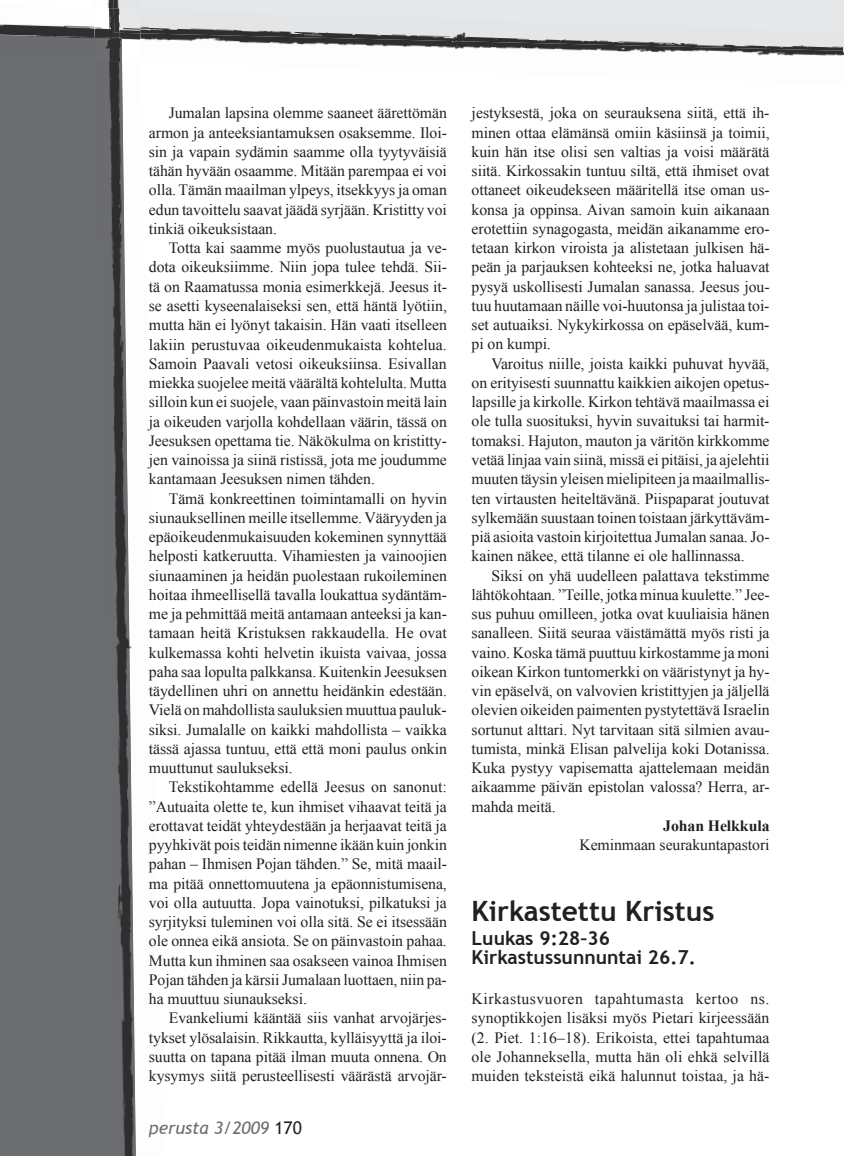
<style>
.page{position:relative;width:844px;height:1156px;background:#fff}
.page>*{position:absolute;margin:0;border:0;box-sizing:border-box;transform-origin:0 0}
.t1{font:700 28px "Trebuchet MS";color:#231f20}
.t2{font:700 19.25px/19.2px "Trebuchet MS";color:#231f20}
.t3{font:italic 17.5px "Trebuchet MS";color:#6c6d70}
.t4{font:15.75px/19.2px "Times New Roman";letter-spacing:-.005em;color:#231f20;text-align:justify}
.t5{font:700 15.75px "Times New Roman";letter-spacing:-.005em;color:#231f20}
.s1{color:#6d6e71}
.s2{font-style:normal;color:#231f20}
</style>
<div class="page">
<hr style="left:164px;top:0;width:678px;height:4px;background:#e6e7e9">
<div style="left:0;top:85px;width:93px;height:1071px;background:#6c6d70"></div>
<img style="left:0;top:4px;width:842px;height:81px">
<img style="left:164px;top:9px;width:678px;height:42px">
<img style="left:0;top:35px;width:93px;height:26px">
<img style="left:93px;top:0;width:71px;height:1156px">
<img style="left:149px;top:1121px;width:15px;height:16px">
<img style="left:113px;top:0;width:27px;height:8px">
<img style="left:95px;top:62px;width:41px;height:1094px">
<img style="left:94px;top:8px;width:47px;height:54px">
<img style="left:95px;top:37px;width:27px;height:25px">
<svg style="left:842px;top:0;width:2px;height:56px"></svg>
<p class="t4" style="left:149px;top:104px;width:299px;text-indent:20px">Jumalan lapsina olemme saaneet äärettömän armon ja anteeksiantamuksen osaksemme. Iloi&shy;sin ja vapain sydämin saamme olla tyytyväisiä tähän hyvään osaamme. Mitään parempaa ei voi olla. Tämän maailman ylpeys, itsekkyys ja oman edun tavoittelu saavat jäädä syrjään. Kristitty voi tinkiä oikeuksistaan.</p>
<p class="t4" style="left:149px;top:238px;width:299px;text-indent:20px">Totta kai saamme myös puolustautua ja ve&shy;dota oikeuksiimme. Niin jopa tulee tehdä. Sii&shy;tä on Raamatussa monia esimerkkejä. Jeesus it&shy;se asetti kyseenalaiseksi sen, että häntä lyötiin, mutta hän ei lyönyt takaisin. Hän vaati itselleen lakiin perustuvaa oikeudenmukaista kohtelua.<br>Samoin Paavali vetosi oikeuksiinsa. Esivallan miekka suojelee meitä väärältä kohtelulta. Mutta silloin kun ei suojele, vaan päinvastoin meitä lain ja oikeuden varjolla kohdellaan väärin, tässä on Jeesuksen opettama tie. Näkökulma on kristitty&shy;jen vainoissa ja siinä ristissä, jota me joudumme kantamaan Jeesuksen nimen tähden.</p>
<p class="t4" style="left:149px;top:489px;width:299px;text-indent:20px">Tämä konkreettinen toimintamalli on hyvin siunauksellinen meille itsellemme. Vääryyden ja epäoikeudenmukaisuuden kokeminen synnyttää helposti katkeruutta. Vihamiesten ja vainoojien siunaaminen ja heidän puolestaan rukoileminen hoitaa ihmeellisellä tavalla loukattua sydäntäm&shy;me ja pehmittää meitä antamaan anteeksi ja kan&shy;tamaan heitä Kristuksen rakkaudella. He ovat kulkemassa kohti helvetin ikuista vaivaa, jossa paha saa lopulta palkkansa. Kuitenkin Jeesuksen täydellinen uhri on annettu heidänkin edestään.<br>Vielä on mahdollista sauluksien muuttua pauluk&shy;siksi. Jumalalle on kaikki mahdollista – vaikka tässä ajassa tuntuu, että että moni paulus onkin muuttunut saulukseksi.</p>
<p class="t4" style="left:149px;top:777px;width:299px;text-indent:20px">Tekstikohtamme edellä Jeesus on sanonut: ”Autuaita olette te, kun ihmiset vihaavat teitä ja erottavat teidät yhteydestään ja herjaavat teitä ja pyyhkivät pois teidän nimenne ikään kuin jonkin pahan – Ihmisen Pojan tähden.” Se, mitä maail&shy;ma pitää onnettomuutena ja epäonnistumisena, voi olla autuutta. Jopa vainotuksi, pilkatuksi ja syrjityksi tuleminen voi olla sitä. Se ei itsessään ole onnea eikä ansiota. Se on päinvastoin pahaa.<br>Mutta kun ihminen saa osakseen vainoa Ihmisen Pojan tähden ja kärsii Jumalaan luottaen, niin pa&shy;ha muuttuu siunaukseksi.</p>
<p class="t4" style="left:149px;top:1008px;width:299px;text-indent:20px">Evankeliumi kääntää siis vanhat arvojärjes&shy;tykset ylösalaisin. Rikkautta, kylläisyyttä ja iloi&shy;suutta on tapana pitää ilman muuta onnena. On kysymys siitä perusteellisesti väärästä arvojär-</p>
<p class="t3" style="left:149px;top:1117px;width:154px"><span class="s1">pe</span>rusta 3/2009 <span class="s2">170</span></p>
<p class="t4" style="left:471px;top:104px;width:299px">jestyksestä, joka on seurauksena siitä, että ih&shy;minen ottaa elämänsä omiin käsiinsä ja toimii, kuin hän itse olisi sen valtias ja voisi määrätä siitä. Kirkossakin tuntuu siltä, että ihmiset ovat ottaneet oikeudekseen määritellä itse oman us&shy;konsa ja oppinsa. Aivan samoin kuin aikanaan erotettiin synagogasta, meidän aikanamme ero&shy;tetaan kirkon viroista ja alistetaan julkisen hä&shy;peän ja parjauksen kohteeksi ne, jotka haluavat pysyä uskollisesti Jumalan sanassa. Jeesus jou&shy;tuu huutamaan näille voi-huutonsa ja julistaa toi&shy;set autuaiksi. Nykykirkossa on epäselvää, kum&shy;pi on kumpi.</p>
<p class="t4" style="left:471px;top:354px;width:299px;text-indent:20px">Varoitus niille, joista kaikki puhuvat hyvää, on erityisesti suunnattu kaikkien aikojen opetus&shy;lapsille ja kirkolle. Kirkon tehtävä maailmassa ei ole tulla suosituksi, hyvin suvaituksi tai harmit&shy;tomaksi. Hajuton, mauton ja väritön kirkkomme vetää linjaa vain siinä, missä ei pitäisi, ja ajelehtii muuten täysin yleisen mielipiteen ja maailmallis&shy;ten virtausten heiteltävänä. Piispaparat joutuvat sylkemään suustaan toinen toistaan järkyttäväm&shy;piä asioita vastoin kirjoitettua Jumalan sanaa. Jo&shy;kainen näkee, että tilanne ei ole hallinnassa.</p>
<p class="t4" style="left:471px;top:565px;width:299px;text-indent:20px">Siksi on yhä uudelleen palattava tekstimme lähtökohtaan. ”Teille, jotka minua kuulette.” Jee&shy;sus puhuu omilleen, jotka ovat kuuliaisia hänen sanalleen. Siitä seuraa väistämättä myös risti ja vaino. Koska tämä puuttuu kirkostamme ja moni oikean Kirkon tuntomerkki on vääristynyt ja hy&shy;vin epäselvä, on valvovien kristittyjen ja jäljellä olevien oikeiden paimenten pystytettävä Israelin sortunut alttari. Nyt tarvitaan sitä silmien avau&shy;tumista, minkä Elisan palvelija koki Dotanissa.<br>Kuka pystyy vapisematta ajattelemaan meidän aikaamme päivän epistolan valossa? Herra, ar&shy;mahda meitä.</p>
<p class="t5" style="left:663px;top:817px;width:108px">Johan Helkkula</p>
<p class="t4" style="left:579px;top:835px;width:192px">Keminmaan seurakuntapastori</p>
<h1 class="t1" style="left:471px;top:894px;width:244px">Kirkastettu Kristus</h1>
<p class="t2" style="left:471px;top:928px;width:226px">Luukas 9:28–36<br>Kirkastussunnuntai 26.7.</p>
<p class="t4" style="left:471px;top:989px;width:299px">Kirkastusvuoren tapahtumasta kertoo ns. synoptikkojen lisäksi myös Pietari kirjeessään (2. Piet. 1:16–18). Erikoista, ettei tapahtumaa ole Johanneksella, mutta hän oli ehkä selvillä muiden teksteistä eikä halunnut toistaa, ja hä-</p>
</div>
